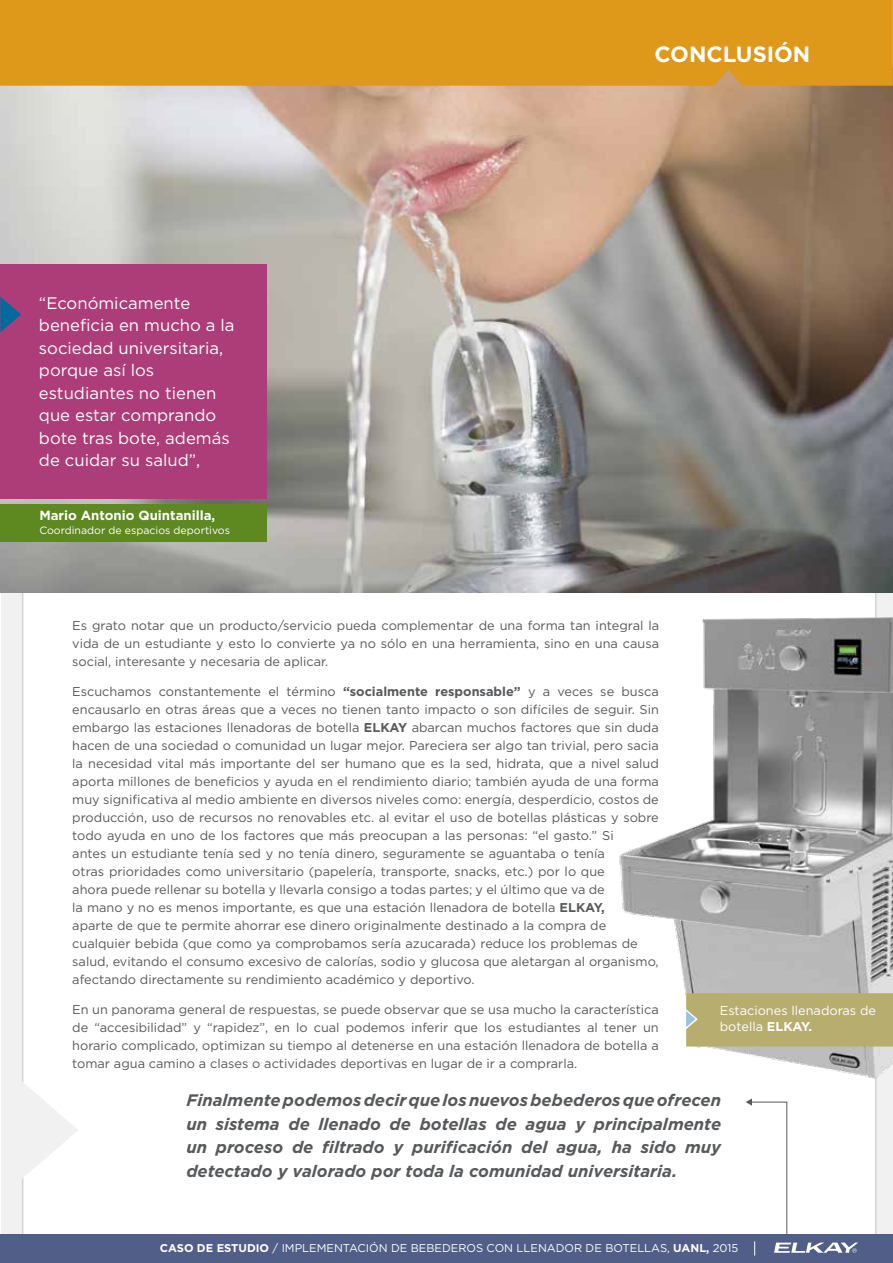
<style>
.page{position:relative;width:893px;height:1263px;background:#fff}
.page>*{position:absolute;margin:0;border:0;box-sizing:border-box;transform-origin:0 0}
.t1{font:700 22.05px "Gotham";color:#fff}
.t2{font:italic 700 16.65px/23.5px "Gotham";color:#58595b;text-align:justify}
.t3{font:16.65px/22.5px "Gotham";color:#fff}
.t4{font:700 13.2px "Gotham";color:#fff}
.t5{font:12.75px/18px "Gotham";color:#58595b;text-align:justify}
.t6{font:12.75px/16.5px "Gotham";color:#fff}
.t7{font:11.25px "Gotham";color:#fff}
.t8{font:10.5px "Gotham";color:#fff}
.s1{font-weight:700}
</style>
<div class="page">
<div style="left:22px;top:20px;width:855px;height:1228px;background:#fff;border:2px solid #d1d3d4"></div>
<img style="left:0;top:86px;width:893px;height:506px">
<div style="left:0;top:0;width:893px;height:86px;background:#de981a"></div>
<div style="left:0;top:265px;width:267px;height:234px;background:#ac3d78"></div>
<svg style="left:0;top:297px;width:21px;height:35px"></svg>
<div style="left:0;top:505px;width:267px;height:37px;background:#5e8921"></div>
<svg style="left:1px;top:1063px;width:77px;height:133px"></svg>
<div style="left:0;top:1234px;width:892px;height:29px;background:#515f88"></div>
<svg style="left:746px;top:1098px;width:112px;height:158px"></svg>
<img style="left:615px;top:591px;width:278px;height:488px">
<svg style="left:615px;top:810px;width:81px;height:124px"></svg>
<div style="left:686px;top:993px;width:207px;height:53px;background:#b7ad6f"></div>
<h2 class="t3" style="left:39px;top:291px;width:197px">“Económicamente beneficia en mucho a la sociedad universitaria, porque así los estudiantes no tienen que estar comprando bote tras bote, además de cuidar su salud”,</h2>
<p class="t4" style="left:39px;top:506px;width:177px">Mario Antonio Quintanilla,</p>
<p class="t8" style="left:39px;top:524px;width:192px">Coordinador de espacios deportivos</p>
<h1 class="t1" style="left:654px;top:40px;width:157px">CONCLUSIÓN</h1>
<p class="t5" style="left:72px;top:616px;width:588px">Es grato notar que un producto/servicio pueda complementar de una forma tan integral la vida de un estudiante y esto lo convierte ya no sólo en una herramienta, sino en una causa social, interesante y necesaria de aplicar.</p>
<p class="t5" style="left:72px;top:682px;width:588px;text-align:left">Escuchamos constantemente el término <span class="s1">“socialmente responsable”</span> y a veces se busca encausarlo en otras áreas que a veces no tienen tanto impacto o son difíciles de seguir. Sin embargo las estaciones llenadoras de botella <span class="s1">ELKAY</span> abarcan muchos factores que sin duda hacen de una sociedad o comunidad un lugar mejor. Pareciera ser algo tan trivial, pero sacia la necesidad vital más importante del ser humano que es la sed, hidrata, que a nivel salud aporta millones de beneficios y ayuda en el rendimiento diario; también ayuda de una forma muy significativa al medio ambiente en diversos niveles como: energía, desperdicio, costos de producción, uso de recursos no renovables etc. al evitar el uso de botellas plásticas y sobre todo ayuda en uno de los factores que más preocupan a las personas: “el gasto.” Si<br>antes un estudiante tenía sed y no tenía dinero, seguramente se aguantaba o tenía<br>otras prioridades como universitario (papelería, transporte, snacks, etc.) por lo que<br>ahora puede rellenar su botella y llevarla consigo a todas partes; y el último que va de<br>la mano y no es menos importante, es que una estación llenadora de botella <span class="s1">ELKAY,<br></span>aparte de que te permite ahorrar ese dinero originalmente destinado a la compra de cualquier bebida (que como ya comprobamos sería azucarada) reduce los problemas de salud, evitando el consumo excesivo de calorías, sodio y glucosa que aletargan al organismo, afectando directamente su rendimiento académico y deportivo.</p>
<p class="t5" style="left:72px;top:1000px;width:588px">En un panorama general de respuestas, se puede observar que se usa mucho la característica de “accesibilidad” y “rapidez”, en lo cual podemos inferir que los estudiantes al tener un horario complicado, optimizan su tiempo al detenerse en una estación llenadora de botella a tomar agua camino a clases o actividades deportivas en lugar de ir a comprarla.</p>
<p class="t6" style="left:720px;top:1002px;width:158px">Estaciones llenadoras de botella <span class="s1">ELKAY.</span></p>
<p class="t2" style="left:186px;top:1088px;width:536px">Finalmente podemos decir que los nuevos bebederos que ofrecen un sistema de llenado de botellas de agua y principalmente un proceso de filtrado y purificación del agua, ha sido muy detectado y valorado por toda la comunidad universitaria.</p>
<p class="t7" style="left:160px;top:1241px;width:580px"><span class="s1">CASO DE ESTUDIO</span> / IMPLEMENTACIÓN DE BEBEDEROS CON LLENADOR DE BOTELLAS, <span class="s1">UANL,</span> 2015</p>
</div>
